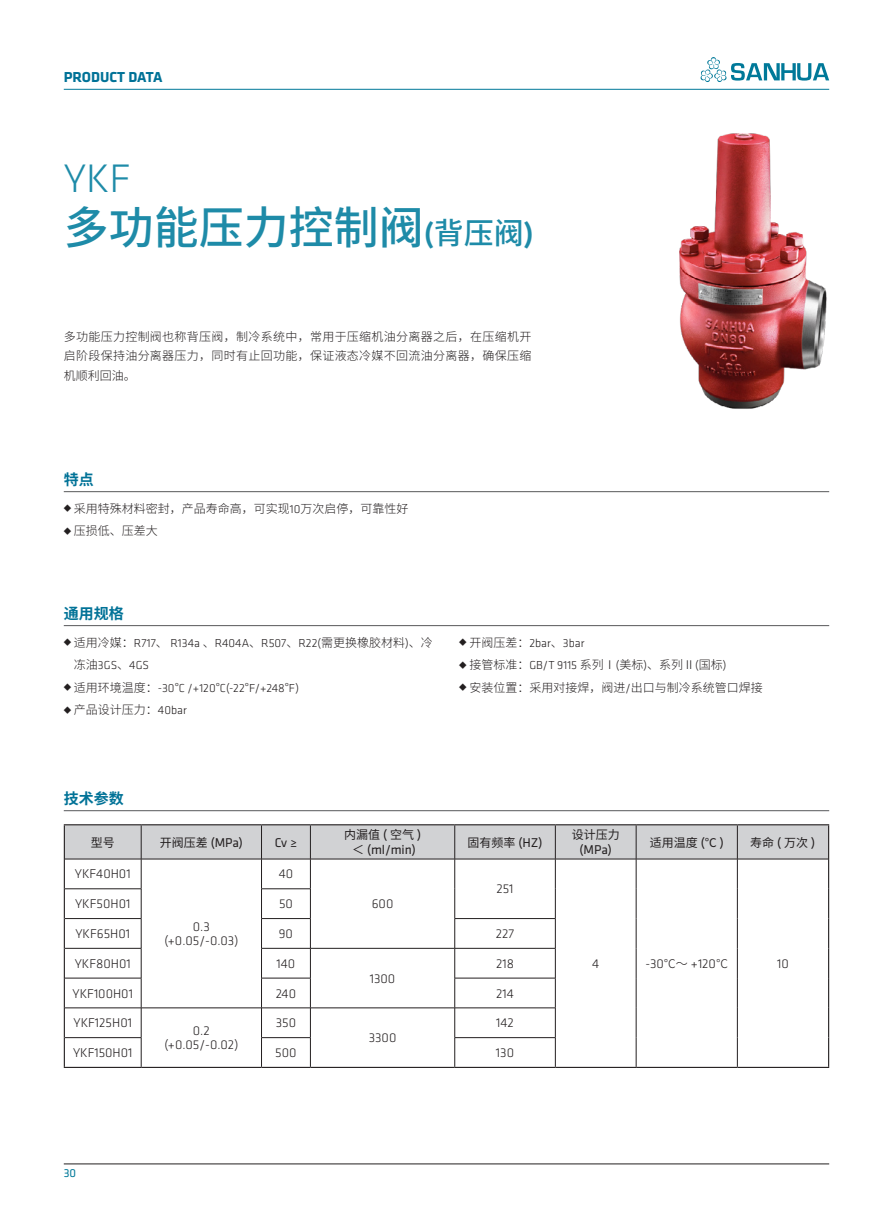
<style>
.page{position:relative;width:893px;height:1212px;background:#fff}
.page>*{position:absolute;margin:0;border:0;box-sizing:border-box;transform-origin:0 0}
.t1{font:500 45px "Noto Sans Hans";color:#1e8ba8}
.t2{font:300 41.25px "Klavika";color:#1e8ba8}
.t3{font:700 15px "Klavika";color:#007297}
.t4{font:700 15px "Noto Sans Hans";color:#007297}
.t5{font:300 13.2px/14.4px "Klavika";color:#231f20;text-align:center}
.t6{font:13.2px "Klavika";color:#231f20}
.t7{font:300 12px/19.5px "Noto Sans Hans";color:#231f20;text-align:justify}
.t8{font:300 12px/22.5px "Klavika";color:#231f20}
.t9{font:12px "Noto Sans Hans";color:#231f20}
.t10{font:12px "Klavika";color:#007999}
.s1{font-family:"Klavika";font-size:30px}
.s2{font-size:30px}
.s3{font-size:7.5px}
.s4{font-family:"Klavika"}
.s5{font-family:"Noto Sans Hans";font-size:7.5px}
.s6{font-family:"Noto Sans Hans"}
.s7{font-family:"Noto Sans Hans";font-size:12px}
.s8{font-family:"Klavika";font-size:13.2px}
</style>
<div class="page">
<hr style="left:64px;top:89px;width:765px;height:1px;background:#007999">
<hr style="left:64px;top:1163px;width:765px;height:1px;background:#231f20">
<svg style="left:700px;top:57px;width:129px;height:25px"></svg>
<hr style="left:64px;top:491px;width:765px;height:1px;background:#57585a">
<hr style="left:64px;top:625px;width:765px;height:1px;background:#57585a">
<img style="left:679px;top:133px;width:148px;height:276px">
<hr style="left:64px;top:810px;width:765px;height:1px;background:#57585a">
<svg style="left:65px;top:948px;width:763px;height:119px"></svg>
<hr style="left:64px;top:824px;width:77px;height:1px;background:#231f20">
<hr style="left:141px;top:824px;width:120px;height:1px;background:#231f20">
<hr style="left:261px;top:824px;width:49px;height:1px;background:#231f20">
<hr style="left:310px;top:824px;width:145px;height:1px;background:#231f20">
<hr style="left:455px;top:824px;width:100px;height:1px;background:#231f20">
<hr style="left:555px;top:824px;width:81px;height:1px;background:#231f20">
<hr style="left:636px;top:824px;width:101px;height:1px;background:#231f20">
<hr style="left:737px;top:824px;width:92px;height:1px;background:#231f20">
<hr style="left:64px;top:948px;width:1px;height:30px;background:#231f20">
<hr style="left:828px;top:948px;width:1px;height:30px;background:#231f20">
<hr style="left:64px;top:978px;width:1px;height:30px;background:#231f20">
<hr style="left:828px;top:978px;width:1px;height:30px;background:#231f20">
<svg style="left:64px;top:1008px;width:1px;height:29px"></svg>
<svg style="left:828px;top:1008px;width:1px;height:29px"></svg>
<hr style="left:64px;top:1037px;width:1px;height:30px;background:#231f20">
<hr style="left:828px;top:1037px;width:1px;height:30px;background:#231f20">
<hr style="left:64px;top:1067px;width:77px;height:1px;background:#231f20">
<hr style="left:141px;top:1067px;width:120px;height:1px;background:#231f20">
<hr style="left:261px;top:1067px;width:49px;height:1px;background:#231f20">
<hr style="left:310px;top:1067px;width:145px;height:1px;background:#231f20">
<hr style="left:455px;top:1067px;width:100px;height:1px;background:#231f20">
<hr style="left:555px;top:1067px;width:81px;height:1px;background:#231f20">
<hr style="left:636px;top:1067px;width:101px;height:1px;background:#231f20">
<hr style="left:737px;top:1067px;width:92px;height:1px;background:#231f20">
<svg style="left:64px;top:825px;width:765px;height:123px"></svg>
<hr style="left:636px;top:918px;width:1px;height:30px;background:#231f20">
<hr style="left:737px;top:918px;width:1px;height:30px;background:#231f20">
<hr style="left:65px;top:948px;width:76px;height:1px;background:#231f20">
<hr style="left:141px;top:948px;width:1px;height:30px;background:#231f20">
<hr style="left:261px;top:948px;width:49px;height:1px;background:#231f20">
<hr style="left:261px;top:948px;width:1px;height:30px;background:#231f20">
<hr style="left:310px;top:948px;width:145px;height:1px;background:#231f20">
<hr style="left:310px;top:948px;width:1px;height:30px;background:#231f20">
<hr style="left:455px;top:948px;width:100px;height:1px;background:#231f20">
<hr style="left:454px;top:948px;width:1px;height:30px;background:#231f20">
<hr style="left:555px;top:948px;width:1px;height:30px;background:#231f20">
<hr style="left:636px;top:948px;width:1px;height:30px;background:#231f20">
<hr style="left:737px;top:948px;width:1px;height:30px;background:#231f20">
<hr style="left:65px;top:978px;width:76px;height:1px;background:#231f20">
<hr style="left:141px;top:978px;width:1px;height:30px;background:#231f20">
<hr style="left:261px;top:978px;width:50px;height:1px;background:#231f20">
<hr style="left:261px;top:978px;width:1px;height:30px;background:#231f20">
<hr style="left:310px;top:978px;width:1px;height:30px;background:#231f20">
<hr style="left:455px;top:978px;width:100px;height:1px;background:#231f20">
<hr style="left:454px;top:978px;width:1px;height:30px;background:#231f20">
<hr style="left:555px;top:978px;width:1px;height:30px;background:#231f20">
<hr style="left:636px;top:978px;width:1px;height:30px;background:#231f20">
<hr style="left:737px;top:978px;width:1px;height:30px;background:#231f20">
<hr style="left:65px;top:1007px;width:76px;height:1px;background:#231f20">
<hr style="left:141px;top:1007px;width:120px;height:1px;background:#231f20">
<hr style="left:261px;top:1007px;width:49px;height:1px;background:#231f20">
<hr style="left:310px;top:1007px;width:145px;height:1px;background:#231f20">
<hr style="left:455px;top:1007px;width:100px;height:1px;background:#231f20">
<svg style="left:636px;top:1008px;width:1px;height:29px"></svg>
<svg style="left:737px;top:1008px;width:1px;height:29px"></svg>
<hr style="left:65px;top:1037px;width:76px;height:1px;background:#231f20">
<svg style="left:141px;top:1008px;width:1px;height:59px"></svg>
<hr style="left:261px;top:1037px;width:50px;height:1px;background:#231f20">
<svg style="left:261px;top:1008px;width:1px;height:59px"></svg>
<svg style="left:310px;top:1008px;width:1px;height:59px"></svg>
<hr style="left:455px;top:1037px;width:100px;height:1px;background:#231f20">
<svg style="left:454px;top:1008px;width:1px;height:59px"></svg>
<svg style="left:555px;top:1008px;width:1px;height:59px"></svg>
<hr style="left:636px;top:1037px;width:1px;height:30px;background:#231f20">
<hr style="left:737px;top:1037px;width:1px;height:30px;background:#231f20">
<p class="t3" style="left:64px;top:69px;width:100px">PRODUCT DATA</p>
<p class="t2" style="left:64px;top:156px;width:68px">YKF</p>
<p class="t1" style="left:64px;top:202px;width:472px">多功能压力控制阀<span class="s1">(</span><span class="s2">背压阀</span><span class="s1">)</span></p>
<p class="t7" style="left:64px;top:327px;width:469px">多功能压力控制阀也称背压阀，制冷系统中，常用于压缩机油分离器之后，在压缩机开启阶段保持油分离器压力，同时有止回功能，保证液态冷媒不回流油分离器，确保压缩机顺利回油。</p>
<p class="t4" style="left:64px;top:471px;width:31px">特点</p>
<p class="t7" style="left:64px;top:499px;width:346px"><span class="s3">◆</span> 采用特殊材料密封，产品寿命高，可实现<span class="s4">10</span>万次启停，可靠性好</p>
<p class="t7" style="left:64px;top:521px;width:96px"><span class="s3">◆</span> 压损低、压差大</p>
<p class="t4" style="left:64px;top:605px;width:61px">通用规格</p>
<p class="t8" style="left:74px;top:632px;width:360px;text-indent:-10px"><span class="s5">◆</span> <span class="s6">适用冷媒：</span>R717<span class="s6">、</span> R134a <span class="s6">、</span>R404A<span class="s6">、</span>R507<span class="s6">、</span>R22(<span class="s6">需更换橡胶材料</span>)<span class="s6">、冷冻油</span>3GS<span class="s6">、</span>4GS</p>
<p class="t8" style="left:64px;top:677px;width:237px"><span class="s5">◆</span> <span class="s6">适用环境温度：</span>-30<span class="s6">°</span>C /+120<span class="s6">°</span>C(-22<span class="s6">°</span>F/+248<span class="s6">°</span>F)</p>
<p class="t7" style="left:64px;top:700px;width:124px"><span class="s3">◆</span> 产品设计压力：<span class="s4">40bar</span></p>
<p class="t8" style="left:459px;top:632px;width:127px"><span class="s5">◆</span> <span class="s6">开阀压差：</span>2bar<span class="s6">、</span>3bar</p>
<p class="t7" style="left:459px;top:655px;width:269px"><span class="s3">◆</span> 接管标准：<span class="s4">GB/T 9115</span> 系列Ⅰ<span class="s4">(</span>美标<span class="s4">)</span>、系列Ⅱ<span class="s4">(</span>国标<span class="s4">)</span></p>
<p class="t7" style="left:459px;top:678px;width:305px"><span class="s3">◆</span> 安装位置：采用对接焊，阀进<span class="s4">/</span>出口与制冷系统管口焊接</p>
<p class="t4" style="left:64px;top:790px;width:61px">技术参数</p>
<p class="t9" style="left:91px;top:835px;width:25px">型号</p>
<p class="t6" style="left:160px;top:835px;width:85px"><span class="s7">开阀压差</span> (MPa)</p>
<p class="t6" style="left:275px;top:835px;width:24px">Cv ≥</p>
<p class="t5" style="left:75px;top:867px;width:57px">YKF40H01</p>
<p class="t5" style="left:279px;top:867px;width:16px">40</p>
<p class="t9" style="left:344px;top:828px;width:79px">内漏值 <span class="s8">(</span> 空气 <span class="s8">)</span></p>
<p class="t6" style="left:352px;top:842px;width:65px"><span class="s7">＜</span> (ml/min)</p>
<p class="t9" style="left:467px;top:835px;width:77px">固有频率 <span class="s8">(HZ)</span></p>
<p class="t5" style="left:496px;top:882px;width:19px">251</p>
<p class="t9" style="left:572px;top:828px;width:49px">设计压力</p>
<p class="t6" style="left:580px;top:842px;width:34px">(MPa)</p>
<p class="t9" style="left:650px;top:835px;width:76px">适用温度 <span class="s8">(</span>℃ <span class="s8">)</span></p>
<p class="t9" style="left:750px;top:835px;width:67px">寿命<span class="s8">(</span>万次<span class="s8">)</span></p>
<p class="t5" style="left:75px;top:897px;width:57px">YKF50H01</p>
<p class="t5" style="left:279px;top:897px;width:15px">50</p>
<p class="t5" style="left:75px;top:927px;width:56px">YKF65H01</p>
<p class="t5" style="left:279px;top:927px;width:16px">90</p>
<p class="t5" style="left:496px;top:927px;width:20px">227</p>
<p class="t5" style="left:75px;top:956px;width:58px">YKF80H01</p>
<p class="t5" style="left:277px;top:956px;width:20px">140</p>
<p class="t5" style="left:370px;top:971px;width:27px">1300</p>
<p class="t5" style="left:372px;top:897px;width:23px">600</p>
<p class="t5" style="left:164px;top:919px;width:76px">0.3 (+0.05/-0.03)</p>
<p class="t5" style="left:496px;top:956px;width:20px">218</p>
<p class="t5" style="left:73px;top:986px;width:62px">YKF100H01</p>
<p class="t5" style="left:276px;top:986px;width:22px">240</p>
<p class="t5" style="left:496px;top:986px;width:19px">214</p>
<p class="t5" style="left:74px;top:1016px;width:60px">YKF125H01</p>
<p class="t5" style="left:164px;top:1024px;width:75px">0.2 (+0.05/-0.02)</p>
<p class="t5" style="left:276px;top:1016px;width:22px">350</p>
<p class="t5" style="left:496px;top:1016px;width:19px">142</p>
<p class="t5" style="left:369px;top:1031px;width:29px">3300</p>
<p class="t5" style="left:73px;top:1046px;width:61px">YKF150H01</p>
<p class="t5" style="left:275px;top:1046px;width:23px">500</p>
<p class="t5" style="left:496px;top:1046px;width:20px">130</p>
<p class="t10" style="left:64px;top:1166px;width:14px">30</p>
<p class="t5" style="left:592px;top:956px;width:9px">4</p>
<p class="t5" style="left:645px;top:956px;width:84px">-30<span class="s7">℃～</span> +120<span class="s7">℃</span></p>
<p class="t5" style="left:777px;top:956px;width:13px">10</p>
</div>
